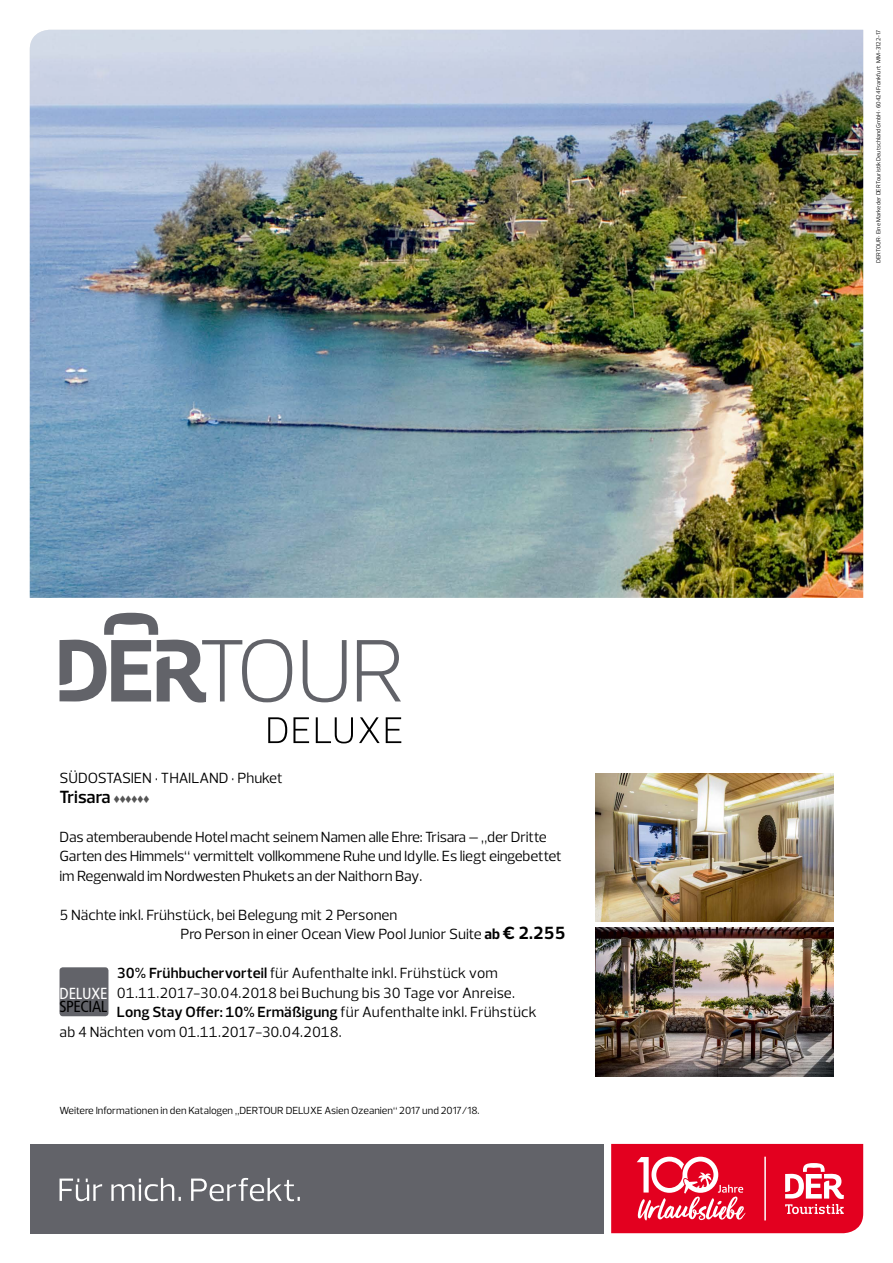
<style>
.page{position:relative;width:893px;height:1263px;background:#fff}
.page>*{position:absolute;margin:0;border:0;box-sizing:border-box;transform-origin:0 0}
.t1{font:600 18px "Prelo";color:#000}
.t2{font:16.05px "DER Frutiger Cn Re";letter-spacing:-.03em;color:#000}
.t3{font:16.05px "DER Frutiger Cn Re";letter-spacing:-.01em;color:#fff}
.t4{font:15px/19.5px "Prelo";letter-spacing:-.01em;color:#000}
.t5{font:15px "Prelo";letter-spacing:.01em;color:#000}
.t6{font:10.5px "Prelo";color:#000}
.t7{font:6px "Prelo";color:#000}
.s1{font-family:"DERPI2015";font-weight:400;font-size:13.5px;color:#565656}
.s2{font-weight:700}
.s3{font-weight:700;font-size:18px}
.s4{font-weight:600}
</style>
<div class="page">
<div style="left:30px;top:1144px;width:574px;height:89px;background:#626369"></div>
<svg style="left:60px;top:1178px;width:240px;height:23px"></svg>
<svg style="left:611px;top:1144px;width:252px;height:89px;background:#e72742"></svg>
<img style="left:595px;top:773px;width:238px;height:149px">
<img style="left:595px;top:928px;width:238px;height:148px">
<img style="left:30px;top:30px;width:833px;height:568px">
<svg style="left:60px;top:613px;width:232px;height:89px"></svg>
<svg style="left:303px;top:640px;width:44px;height:62px"></svg>
<svg style="left:357px;top:640px;width:44px;height:61px"></svg>
<svg style="left:268px;top:717px;width:133px;height:26px"></svg>
<div style="left:60px;top:967px;width:48px;height:49px;background:#626369;border-radius:3px"></div>
<p class="t4" style="left:60px;top:769px;width:225px">SÜDOSTASIEN • THAILAND • Phuket</p>
<p class="t1" style="left:60px;top:786px;width:91px">Trisara <span class="s1">777777</span></p>
<p class="t4" style="left:60px;top:827px;width:504px">Das atemberaubende Hotel macht seinem Namen alle Ehre: Trisara – „der Dritte<br>Garten des Himmels“ vermittelt vollkommene Ruhe und Idylle. Es liegt eingebettet im Regenwald im Nordwesten Phukets an der Naithorn Bay.</p>
<p class="t4" style="left:180px;top:905px;width:387px;text-indent:-121px">5 Nächte inkl. Frühstück, bei Belegung mit 2 Personen<br>Pro Person in einer Ocean View Pool Junior Suite <span class="s2">ab</span> <span class="s3">€ 2.255</span></p>
<p class="t5" style="left:117px;top:964px;width:382px"><span class="s4">30% Frühbuchervorteil</span> für Aufenthalte inkl. Frühstück vom</p>
<p class="t4" style="left:117px;top:983px;width:399px">01.11.2017-30.04.2018 bei Buchung bis 30 Tage vor Anreise.</p>
<p class="t5" style="left:117px;top:1003px;width:421px"><span class="s4">Long Stay Offer: 10% Ermäßigung</span> für Aufenthalte inkl. Frühstück</p>
<p class="t4" style="left:60px;top:1022px;width:284px">ab 4 Nächten vom 01.11.2017-30.04.2018.</p>
<p class="t3" style="left:60px;top:984px;width:49px">DELUXE</p>
<p class="t2" style="left:60px;top:997px;width:49px">SPECIAL</p>
<p class="t6" style="left:60px;top:1104px;width:422px">Weitere Informationen in den Katalogen „DERTOUR DELUXE Asien Ozeanien“ 2017 und 2017/18.</p>
<p class="t7" style="left:875px;top:263px;width:235px;rotate:-90deg">DERTOUR · Eine Marke der DER Touristik Deutschland GmbH · 60424 Frankfurt MM-3122-17</p>
</div>
